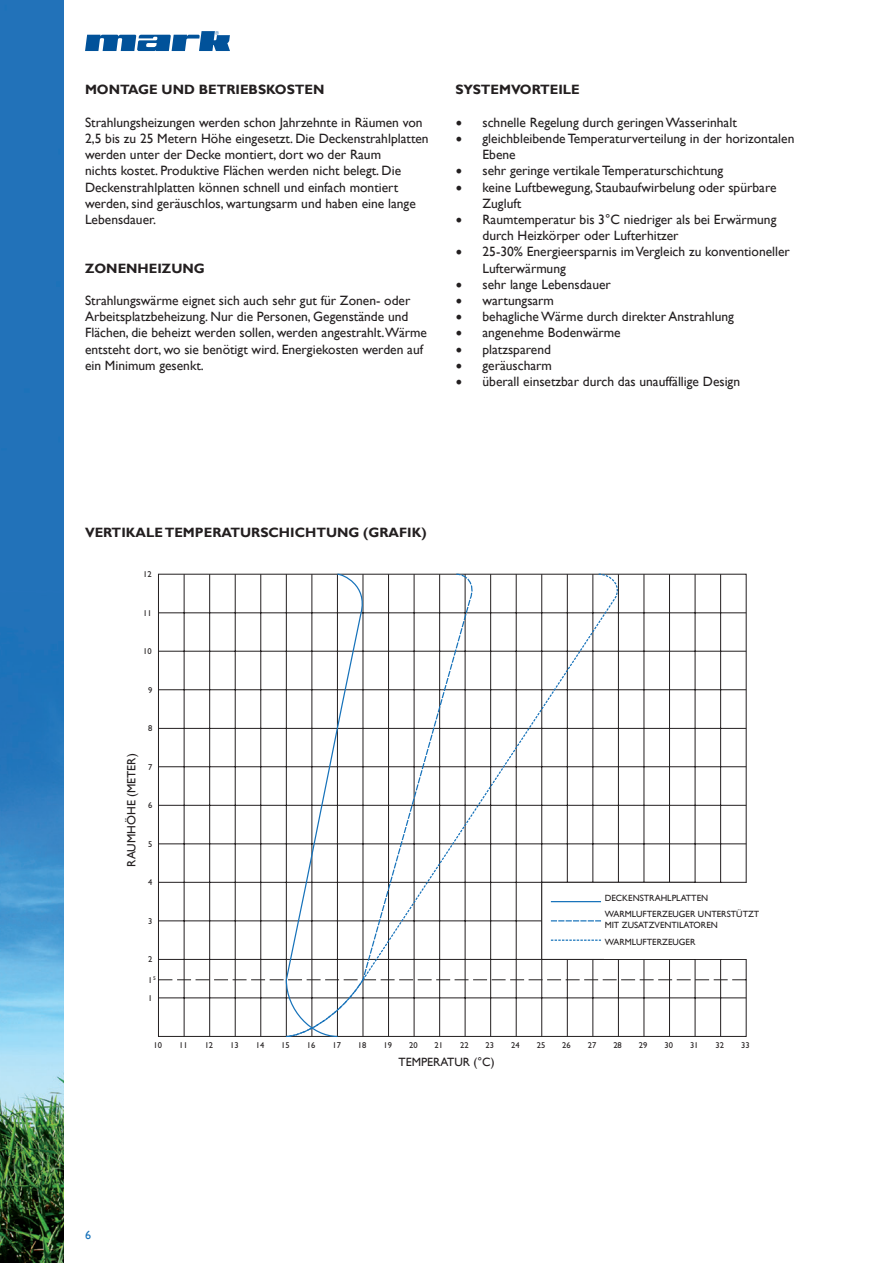
<style>
.page{position:relative;width:893px;height:1263px;background:#fff}
.page>*{position:absolute;margin:0;border:0;box-sizing:border-box;transform-origin:0 0}
.Alineastijl_1{font:13.5px/16.2px "Gill Sans";color:#231f20}
.Alineastijl_1-2{font:700 13.5px "Gill Sans";color:#231f20}
.t1{font:12px "Gill Sans";color:#231f20}
.t2{font:12px "Gill Sans";color:#1672ba}
.t3{font:9px/10.8px "Gill Sans";color:#231f20}
.t4{font:8.55px/8.2px "Gill Sans";color:#231f20}
.s1{font-family:"Minion Pro";font-size:18px}
</style>
<div class="page">
<img style="left:0;top:0;width:64px;height:1263px">
<svg style="left:85px;top:31px;width:145px;height:20px"></svg>
<svg style="left:158px;top:573px;width:589px;height:464px"></svg>
<hr style="left:158px;top:998px;width:588px;height:1px;background:#231f20">
<hr style="left:158px;top:959px;width:588px;height:1px;background:#231f20">
<hr style="left:158px;top:921px;width:588px;height:1px;background:#231f20">
<hr style="left:158px;top:882px;width:588px;height:1px;background:#231f20">
<hr style="left:158px;top:844px;width:588px;height:1px;background:#231f20">
<hr style="left:158px;top:805px;width:588px;height:1px;background:#231f20">
<hr style="left:158px;top:766px;width:588px;height:1px;background:#231f20">
<hr style="left:158px;top:728px;width:588px;height:1px;background:#231f20">
<hr style="left:158px;top:689px;width:588px;height:1px;background:#231f20">
<hr style="left:158px;top:651px;width:588px;height:1px;background:#231f20">
<hr style="left:158px;top:613px;width:588px;height:1px;background:#231f20">
<hr style="left:720px;top:574px;width:1px;height:462px;background:#231f20">
<hr style="left:695px;top:574px;width:1px;height:462px;background:#231f20">
<hr style="left:669px;top:574px;width:1px;height:462px;background:#231f20">
<hr style="left:644px;top:574px;width:1px;height:462px;background:#231f20">
<hr style="left:260px;top:574px;width:1px;height:462px;background:#231f20">
<hr style="left:235px;top:574px;width:1px;height:462px;background:#231f20">
<hr style="left:209px;top:574px;width:1px;height:462px;background:#231f20">
<hr style="left:184px;top:574px;width:1px;height:462px;background:#231f20">
<svg style="left:285px;top:573px;width:337px;height:464px"></svg>
<div style="left:605px;top:884px;width:159px;height:75px;background:#fff"></div>
<p class="Alineastijl_1-2" style="left:85px;top:82px;width:241px">MONTAGE UND BETRIEBSKOSTEN</p>
<p class="Alineastijl_1" style="left:85px;top:114px;width:345px">Strahlungsheizungen werden schon Jahrzehnte in Räumen von 2,5 bis zu 25 Metern Höhe eingesetzt. Die Deckenstrahlplatten werden unter der Decke montiert, dort wo der Raum<br>nichts kostet. Produktive Flächen werden nicht belegt. Die Deckenstrahlplatten können schnell und einfach montiert werden, sind geräuschlos, wartungsarm und haben eine lange Lebensdauer.</p>
<p class="Alineastijl_1-2" style="left:85px;top:260px;width:121px">ZONENHEIZUNG</p>
<p class="Alineastijl_1" style="left:85px;top:293px;width:344px">Strahlungswärme eignet sich auch sehr gut für Zonen- oder Arbeitsplatzbeheizung. Nur die Personen, Gegenstände und Flächen, die beheizt werden sollen, werden angestrahlt.Wärme entsteht dort, wo sie benötigt wird. Energiekosten werden auf ein Minimum gesenkt.</p>
<p class="Alineastijl_1-2" style="left:455px;top:82px;width:126px">SYSTEMVORTEILE</p>
<p class="Alineastijl_1" style="left:455px;top:114px;width:283px"><span class="s1">•</span> schnelle Regelung durch geringen Wasserinhalt</p>
<p class="Alineastijl_1" style="left:482px;top:131px;width:313px;text-indent:-27px"><span class="s1">•</span> gleichbleibende Temperaturverteilung in der horizontalen<br>Ebene</p>
<p class="Alineastijl_1" style="left:455px;top:163px;width:269px"><span class="s1">•</span> sehr geringe vertikale Temperaturschichtung</p>
<p class="Alineastijl_1" style="left:482px;top:179px;width:296px;text-indent:-27px"><span class="s1">•</span> keine Luftbewegung, Staubaufwirbelung oder spürbare<br>Zugluft</p>
<p class="Alineastijl_1" style="left:482px;top:212px;width:295px;text-indent:-27px"><span class="s1">•</span> Raumtemperatur bis 3°C niedriger als bei Erwärmung durch Heizkörper oder Lufterhitzer</p>
<p class="Alineastijl_1" style="left:482px;top:244px;width:309px;text-indent:-27px"><span class="s1">•</span> 25-30% Energieersparnis im Vergleich zu konventioneller<br>Lufterwärmung</p>
<p class="Alineastijl_1" style="left:455px;top:276px;width:157px"><span class="s1">•</span> sehr lange Lebensdauer</p>
<p class="Alineastijl_1" style="left:455px;top:293px;width:100px"><span class="s1">•</span> wartungsarm</p>
<p class="Alineastijl_1" style="left:455px;top:309px;width:280px"><span class="s1">•</span> behagliche Wärme durch direkter Anstrahlung</p>
<p class="Alineastijl_1" style="left:455px;top:325px;width:167px"><span class="s1">•</span> angenehme Bodenwärme</p>
<p class="Alineastijl_1" style="left:455px;top:341px;width:97px"><span class="s1">•</span> platzsparend</p>
<p class="Alineastijl_1" style="left:455px;top:357px;width:98px"><span class="s1">•</span> geräuscharm</p>
<p class="Alineastijl_1" style="left:455px;top:374px;width:286px"><span class="s1">•</span> überall einsetzbar durch das unauffällige Design</p>
<p class="Alineastijl_1-2" style="left:85px;top:524px;width:343px">VERTIKALE TEMPERATURSCHICHTUNG (GRAFIK)</p>
<p class="t4" style="left:143px;top:570px;width:10px">12</p>
<p class="t4" style="left:143px;top:609px;width:10px">11</p>
<p class="t4" style="left:143px;top:647px;width:10px">10</p>
<p class="t4" style="left:148px;top:686px;width:6px">9</p>
<p class="t1" style="left:124px;top:867px;width:115px;rotate:-90deg">RAUMHÖHE (METER)</p>
<p class="t4" style="left:148px;top:724px;width:6px">8</p>
<p class="t4" style="left:148px;top:763px;width:6px">7</p>
<p class="t4" style="left:148px;top:801px;width:6px">6</p>
<p class="t4" style="left:148px;top:840px;width:6px">5</p>
<p class="t4" style="left:148px;top:878px;width:6px">4</p>
<p class="t4" style="left:148px;top:917px;width:6px">3</p>
<p class="t4" style="left:148px;top:955px;width:6px">2</p>
<p class="t4" style="left:148px;top:976px;width:9px">1<sup>5</sup></p>
<p class="t4" style="left:148px;top:994px;width:6px">1</p>
<p class="t3" style="left:605px;top:892px;width:105px">DECKENSTRAHLPLATTEN</p>
<p class="t3" style="left:605px;top:909px;width:156px">WARMLUFTERZEUGER UNTERSTÜTZT<br>MIT ZUSATZVENTILATOREN</p>
<p class="t3" style="left:605px;top:937px;width:92px">WARMLUFTERZEUGER</p>
<p class="t4" style="left:606px;top:897px;width:81px">STRALINGSPANELEN</p>
<p class="t4" style="left:606px;top:936px;width:85px">LUCHTVERWARMING</p>
<p class="t4" style="left:606px;top:913px;width:85px">LUCHTVERWARMING<br>MET VENTILATOREN</p>
<p class="t4" style="left:153px;top:1041px;width:10px">10</p>
<p class="t4" style="left:179px;top:1041px;width:10px">11</p>
<p class="t4" style="left:205px;top:1041px;width:10px">12</p>
<p class="t4" style="left:230px;top:1041px;width:10px">13</p>
<p class="t4" style="left:256px;top:1041px;width:10px">14</p>
<p class="t4" style="left:281px;top:1041px;width:10px">15</p>
<p class="t4" style="left:307px;top:1041px;width:10px">16</p>
<p class="t4" style="left:332px;top:1041px;width:10px">17</p>
<p class="t4" style="left:358px;top:1041px;width:10px">18</p>
<p class="t4" style="left:383px;top:1041px;width:10px">19</p>
<p class="t4" style="left:409px;top:1041px;width:10px">20</p>
<p class="t4" style="left:435px;top:1041px;width:10px">21</p>
<p class="t4" style="left:460px;top:1041px;width:10px">22</p>
<p class="t4" style="left:486px;top:1041px;width:10px">23</p>
<p class="t4" style="left:511px;top:1041px;width:10px">24</p>
<p class="t4" style="left:537px;top:1041px;width:10px">25</p>
<p class="t4" style="left:562px;top:1041px;width:10px">26</p>
<p class="t4" style="left:588px;top:1041px;width:10px">27</p>
<p class="t4" style="left:613px;top:1041px;width:10px">28</p>
<p class="t4" style="left:639px;top:1041px;width:10px">29</p>
<p class="t4" style="left:664px;top:1041px;width:10px">30</p>
<p class="t4" style="left:690px;top:1041px;width:10px">31</p>
<p class="t4" style="left:716px;top:1041px;width:10px">32</p>
<p class="t4" style="left:741px;top:1041px;width:10px">33</p>
<p class="t1" style="left:398px;top:1055px;width:98px">TEMPERATUR (°C)</p>
<p class="t2" style="left:85px;top:1228px;width:7px">6</p>
</div>
